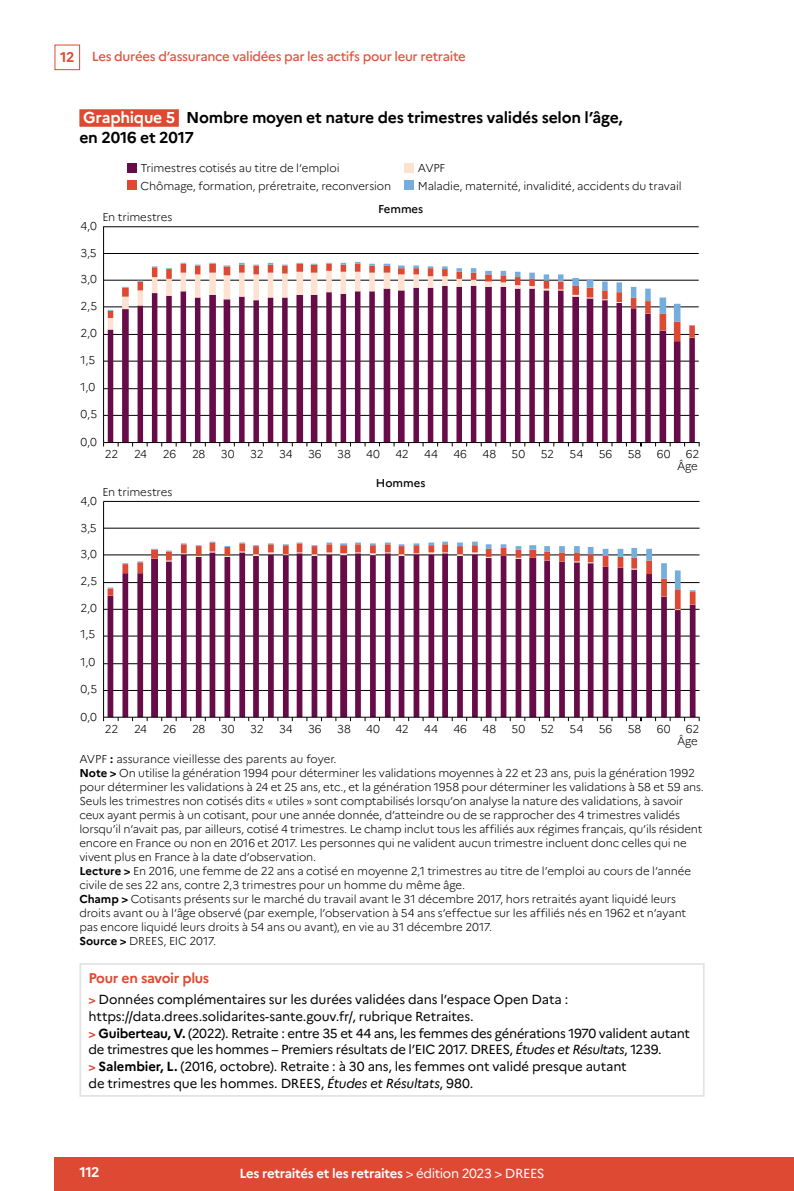
<style>
.page{position:relative;width:794px;height:1191px;background:#fff}
.page>*{position:absolute;margin:0;border:0;box-sizing:border-box;transform-origin:0 0}
.t1{font:700 15.75px/19.2px "Marianne";letter-spacing:-.015em;color:#000}
.t2{font:700 14px "Marianne";letter-spacing:-.025em;color:#dd4932}
.t3{font:700 14px "Marianne";color:#fff}
.t4{font:13.12px/16.6px "Marianne";letter-spacing:-.015em;color:#000}
.t5{font:500 13.12px "Marianne";letter-spacing:-.025em;color:#de543b}
.t6{font:700 13.12px "Marianne";letter-spacing:-.025em;color:#fff}
.t7{font:300 11.38px/14px "Marianne";letter-spacing:-.015em;color:#000;text-align:right}
.t8{font:500 11.38px "Marianne";letter-spacing:-.005em;color:#000}
.s1{font-weight:700;font-size:14px;color:#dd4932}
.s2{color:#fff}
.s3{font-weight:700}
.s4{font-weight:700;font-size:12.25px;color:#dd4932}
.s5{font-style:italic}
.s6{font-weight:400}
</style>
<div class="page">
<div style="left:55px;top:45px;width:25px;height:25px;border:1px solid #dd4932"></div>
<div style="left:55px;top:1157px;width:739px;height:34px;background:#dd4932"></div>
<div style="left:79px;top:109px;width:100px;height:18px;background:#dd4932"></div>
<div style="left:127px;top:162px;width:10px;height:10px;background:#670c48"></div>
<div style="left:404px;top:162px;width:10px;height:10px;background:#fde1d1"></div>
<div style="left:127px;top:180px;width:10px;height:10px;background:#dd4932"></div>
<div style="left:404px;top:180px;width:10px;height:10px;background:#77addc"></div>
<hr style="left:103px;top:227px;width:1px;height:215px;background:#000">
<hr style="left:104px;top:415px;width:594px;height:1px;background:#000">
<hr style="left:104px;top:388px;width:594px;height:1px;background:#000">
<hr style="left:104px;top:361px;width:594px;height:1px;background:#000">
<hr style="left:104px;top:334px;width:594px;height:1px;background:#000">
<hr style="left:104px;top:306px;width:594px;height:1px;background:#000">
<hr style="left:103px;top:226px;width:595px;height:1px;background:#000">
<hr style="left:104px;top:280px;width:594px;height:1px;background:#000">
<hr style="left:104px;top:253px;width:594px;height:1px;background:#000">
<svg style="left:108px;top:341px;width:587px;height:101px"></svg>
<svg style="left:108px;top:326px;width:587px;height:15px"></svg>
<svg style="left:108px;top:262px;width:587px;height:64px"></svg>
<hr style="left:104px;top:442px;width:595px;height:1px;background:#000">
<hr style="left:104px;top:690px;width:595px;height:1px;background:#000">
<hr style="left:104px;top:663px;width:595px;height:1px;background:#000">
<hr style="left:104px;top:636px;width:595px;height:1px;background:#000">
<hr style="left:104px;top:609px;width:595px;height:1px;background:#000">
<hr style="left:104px;top:582px;width:595px;height:1px;background:#000">
<hr style="left:104px;top:554px;width:595px;height:1px;background:#000">
<hr style="left:104px;top:528px;width:595px;height:1px;background:#000">
<hr style="left:104px;top:501px;width:595px;height:1px;background:#000">
<hr style="left:103px;top:501px;width:1px;height:216px;background:#000">
<svg style="left:108px;top:609px;width:587px;height:108px"></svg>
<svg style="left:108px;top:596px;width:587px;height:13px"></svg>
<svg style="left:108px;top:541px;width:587px;height:55px"></svg>
<hr style="left:104px;top:717px;width:595px;height:1px;background:#000">
<div style="left:79px;top:963px;width:625px;height:133px;border:2px solid #e2e3e3"></div>
<p class="t5" style="left:60px;top:49px;width:407px"><span class="s1">12</span> Les durées d’assurance validées par les actifs pour leur retraite</p>
<h1 class="t1" style="left:79px;top:108px;width:545px"><span class="s2">Graphique 5</span> Nombre moyen et nature des trimestres validés selon l’âge, en 2016 et 2017</h1>
<p class="t7" style="left:141px;top:161px;width:200px">Trimestres cotisés au titre de l‘emploi</p>
<p class="t7" style="left:418px;top:161px;width:29px">AVPF</p>
<p class="t7" style="left:141px;top:179px;width:252px">Chômage, formation, préretraite, reconversion</p>
<p class="t7" style="left:418px;top:179px;width:265px">Maladie, maternité, invalidité, accidents du travail</p>
<p class="t7" style="left:102px;top:210px;width:72px">En trimestres</p>
<p class="t7" style="left:81px;top:219px;width:18px">4,0</p>
<p class="t7" style="left:81px;top:246px;width:18px">3,5</p>
<p class="t7" style="left:81px;top:272px;width:18px">3,0</p>
<p class="t7" style="left:81px;top:299px;width:18px">2,5</p>
<p class="t7" style="left:81px;top:326px;width:18px">2,0</p>
<p class="t7" style="left:81px;top:352px;width:16px">1,5</p>
<p class="t7" style="left:81px;top:380px;width:16px">1,0</p>
<p class="t7" style="left:81px;top:407px;width:18px">0,5</p>
<p class="t8" style="left:378px;top:202px;width:47px">Femmes</p>
<p class="t7" style="left:81px;top:435px;width:18px">0,0</p>
<p class="t7" style="left:105px;top:447px;width:15px">22</p>
<p class="t7" style="left:134px;top:447px;width:14px">24</p>
<p class="t7" style="left:163px;top:447px;width:15px">26</p>
<p class="t7" style="left:192px;top:447px;width:15px">28</p>
<p class="t7" style="left:221px;top:447px;width:15px">30</p>
<p class="t7" style="left:250px;top:447px;width:15px">32</p>
<p class="t7" style="left:279px;top:447px;width:15px">34</p>
<p class="t7" style="left:308px;top:447px;width:15px">36</p>
<p class="t7" style="left:337px;top:447px;width:15px">38</p>
<p class="t7" style="left:366px;top:447px;width:15px">40</p>
<p class="t7" style="left:395px;top:447px;width:15px">42</p>
<p class="t7" style="left:424px;top:447px;width:15px">44</p>
<p class="t7" style="left:453px;top:447px;width:15px">46</p>
<p class="t7" style="left:482px;top:447px;width:15px">48</p>
<p class="t7" style="left:511px;top:447px;width:15px">50</p>
<p class="t7" style="left:541px;top:447px;width:15px">52</p>
<p class="t7" style="left:569px;top:447px;width:15px">54</p>
<p class="t7" style="left:599px;top:447px;width:15px">56</p>
<p class="t7" style="left:628px;top:447px;width:15px">58</p>
<p class="t7" style="left:656px;top:447px;width:15px">60</p>
<p class="t7" style="left:677px;top:448px;width:24px;line-height:11.7px">62<br>Âge</p>
<p class="t7" style="left:102px;top:485px;width:72px">En trimestres</p>
<p class="t7" style="left:81px;top:493px;width:18px">4,0</p>
<p class="t7" style="left:81px;top:520px;width:18px">3,5</p>
<p class="t7" style="left:81px;top:547px;width:18px">3,0</p>
<p class="t7" style="left:81px;top:574px;width:18px">2,5</p>
<p class="t7" style="left:81px;top:601px;width:18px">2,0</p>
<p class="t7" style="left:81px;top:627px;width:16px">1,5</p>
<p class="t7" style="left:81px;top:655px;width:16px">1,0</p>
<p class="t7" style="left:81px;top:682px;width:18px">0,5</p>
<p class="t8" style="left:376px;top:476px;width:51px">Hommes</p>
<p class="t7" style="left:81px;top:710px;width:18px">0,0</p>
<p class="t7" style="left:105px;top:721px;width:15px">22</p>
<p class="t7" style="left:134px;top:721px;width:14px">24</p>
<p class="t7" style="left:163px;top:721px;width:15px">26</p>
<p class="t7" style="left:192px;top:721px;width:15px">28</p>
<p class="t7" style="left:221px;top:721px;width:15px">30</p>
<p class="t7" style="left:250px;top:721px;width:15px">32</p>
<p class="t7" style="left:279px;top:721px;width:15px">34</p>
<p class="t7" style="left:308px;top:721px;width:15px">36</p>
<p class="t7" style="left:337px;top:721px;width:15px">38</p>
<p class="t7" style="left:366px;top:721px;width:15px">40</p>
<p class="t7" style="left:395px;top:721px;width:15px">42</p>
<p class="t7" style="left:424px;top:721px;width:15px">44</p>
<p class="t7" style="left:453px;top:721px;width:15px">46</p>
<p class="t7" style="left:482px;top:721px;width:15px">48</p>
<p class="t7" style="left:511px;top:721px;width:15px">50</p>
<p class="t7" style="left:541px;top:721px;width:15px">52</p>
<p class="t7" style="left:569px;top:721px;width:15px">54</p>
<p class="t7" style="left:599px;top:721px;width:15px">56</p>
<p class="t7" style="left:628px;top:721px;width:15px">58</p>
<p class="t7" style="left:656px;top:721px;width:15px">60</p>
<p class="t7" style="left:686px;top:721px;width:15px">62</p>
<p class="t7" style="left:79px;top:752px;width:626px;text-align:left">AVPF <span class="s3">:</span> assurance vieillesse des parents au foyer.<br><span class="s3">Note &gt;</span> On utilise la génération 1994 pour déterminer les validations moyennes à 22 et 23 ans, puis la génération 1992 pour déterminer les validations à 24 et 25 ans, etc., et la génération 1958 pour déterminer les validations à 58 et 59 ans.<br>Seuls les trimestres non cotisés dits « utiles » sont comptabilisés lorsqu’on analyse la nature des validations, à savoir ceux ayant permis à un cotisant, pour une année donnée, d’atteindre ou de se rapprocher des 4 trimestres validés lorsqu’il n’avait pas, par ailleurs, cotisé 4 trimestres. Le champ inclut tous les affiliés aux régimes français, qu’ils résident encore en France ou non en 2016 et 2017. Les personnes qui ne valident aucun trimestre incluent donc celles qui ne vivent plus en France à la date d’observation.<br><span class="s3">Lecture &gt;</span> En 2016, une femme de 22 ans a cotisé en moyenne 2,1 trimestres au titre de l’emploi au cours de l’année civile de ses 22 ans, contre 2,3 trimestres pour un homme du même âge.<br><span class="s3">Champ &gt;</span> Cotisants présents sur le marché du travail avant le 31 décembre 2017, hors retraités ayant liquidé leurs droits avant ou à l’âge observé (par exemple, l’observation à 54 ans s’effectue sur les affiliés nés en 1962 et n’ayant pas encore liquidé leurs droits à 54 ans ou avant), en vie au 31 décembre 2017.<br><span class="s3">Source &gt;</span> DREES, EIC 2017.</p>
<p class="t2" style="left:89px;top:969px;width:122px">Pour en savoir plus</p>
<p class="t4" style="left:89px;top:991px;width:603px"><span class="s4">&gt;</span> Données complémentaires sur les durées validées dans l’espace Open Data : https://data.drees.solidarites-sante.gouv.fr/, rubrique Retraites.<br><span class="s4">&gt;</span> <span class="s3">Guiberteau, V.</span> (2022). Retraite : entre 35 et 44 ans, les femmes des générations 1970 valident autant de trimestres que les hommes – Premiers résultats de l’EIC 2017. DREES, <span class="s5">Études et Résultats</span>, 1239.<br><span class="s4">&gt;</span> <span class="s3">Salembier, L.</span> (2016, octobre). Retraite : à 30 ans, les femmes ont validé presque autant<br>de trimestres que les hommes. DREES, <span class="s5">Études et Résultats</span>, 980.</p>
<p class="t7" style="left:677px;top:734px;width:22px">Âge</p>
<p class="t3" style="left:79px;top:1163px;width:22px">112</p>
<p class="t6" style="left:239px;top:1165px;width:307px">Les retraités et les retraites <span class="s6">&gt; édition 2023 &gt; DREES</span></p>
</div>
